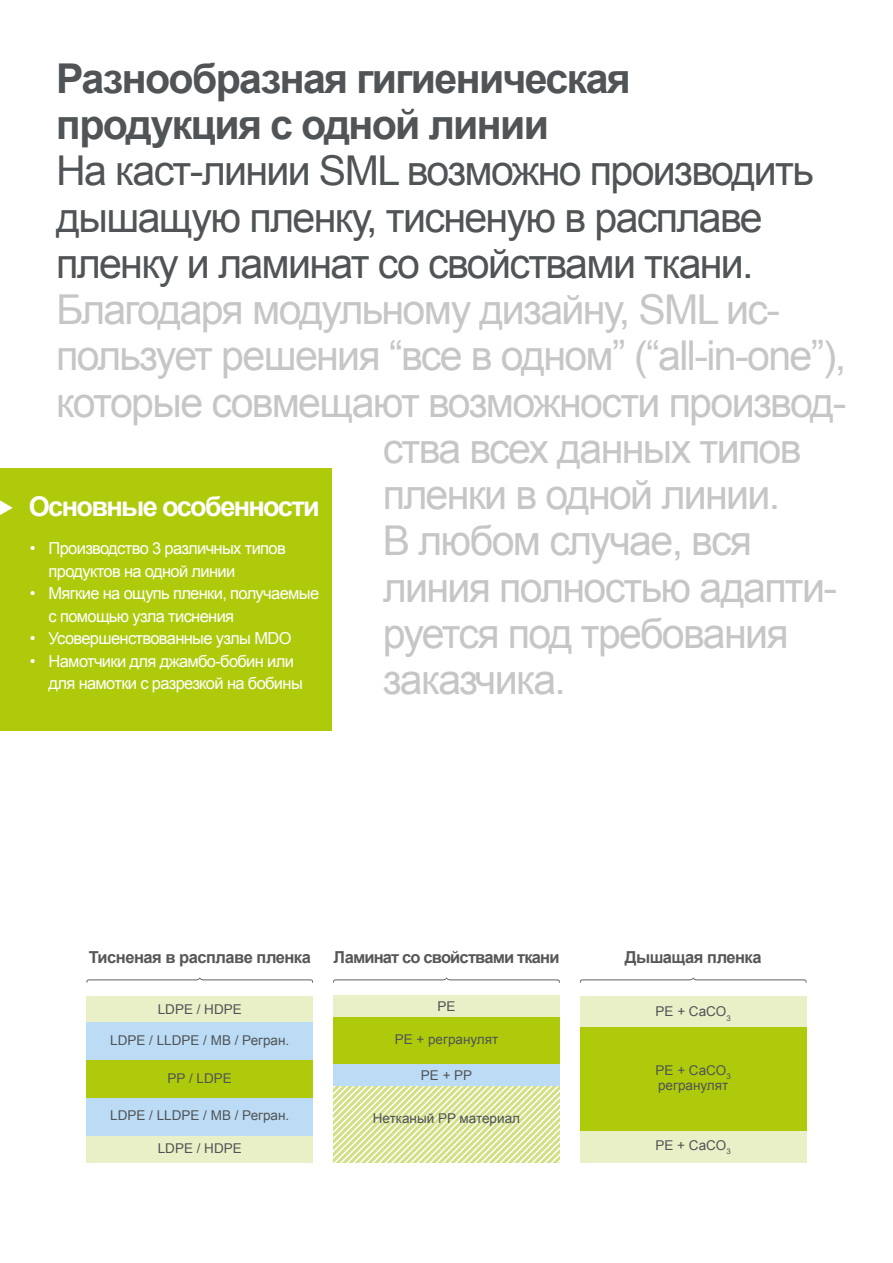
<style>
.page{position:relative;width:893px;height:1263px;background:#fff}
.page>*{position:absolute;margin:0;border:0;box-sizing:border-box;transform-origin:0 0}
.t1{font:41.1px "Arial";letter-spacing:-.04em;color:#c6c6c6}
.t2{font:41.1px/46.2px "Arial";letter-spacing:-.04em;color:#505456}
.t3{font:700 41.1px/46.2px "Arial";letter-spacing:-.04em;color:#505456}
.t4{font:700 27.15px "Arial";letter-spacing:-.06em;color:#fff}
.t5{font:16.5px/22.5px "Arial";letter-spacing:-.04em;color:#fff}
.t6{font:700 16.5px "Arial";letter-spacing:-.03em;color:#575756}
.t7{font:700 16.5px "Arial";letter-spacing:-.05em;color:#575756}
.t8{font:13.5px/15px "Arial";color:#505456}
</style>
<div class="page">
<div style="left:87px;top:996px;width:226px;height:26px;background:#e9efc6"></div>
<div style="left:87px;top:1022px;width:226px;height:38px;background:#bcdbf4"></div>
<div style="left:87px;top:1060px;width:226px;height:38px;background:#afca0b"></div>
<div style="left:87px;top:1098px;width:226px;height:38px;background:#bcdbf4"></div>
<div style="left:87px;top:1136px;width:226px;height:26px;background:#e9efc6"></div>
<div style="left:333px;top:996px;width:227px;height:21px;background:#e9efc6"></div>
<div style="left:333px;top:1017px;width:227px;height:47px;background:#afca0b"></div>
<svg style="left:333px;top:1085px;width:227px;height:77px"></svg>
<div style="left:333px;top:1064px;width:227px;height:21px;background:#bcdbf4"></div>
<div style="left:580px;top:996px;width:226px;height:32px;background:#e9efc6"></div>
<div style="left:580px;top:1027px;width:226px;height:104px;background:#afca0b"></div>
<div style="left:580px;top:1131px;width:226px;height:31px;background:#e9efc6"></div>
<svg style="left:87px;top:978px;width:226px;height:5px"></svg>
<svg style="left:333px;top:978px;width:227px;height:5px"></svg>
<svg style="left:580px;top:978px;width:226px;height:5px"></svg>
<div style="left:0;top:468px;width:331px;height:262px;background:#afca0b"></div>
<svg style="left:0;top:500px;width:13px;height:15px"></svg>
<p class="t3" style="left:56px;top:57px;width:576px">Разнообразная гигиеническая продукция с одной линии</p>
<p class="t2" style="left:56px;top:148px;width:759px">На каст-линии SML возможно производить дышащую пленку, тисненую в расплаве пленку и ламинат со свойствами ткани.</p>
<p class="t1" style="left:56px;top:283px;width:726px">Благодаря модульному дизайну, SML ис-</p>
<p class="t1" style="left:56px;top:329px;width:792px">пользует решения “все в одном” (“all-in-one”),</p>
<p class="t1" style="left:56px;top:375px;width:792px">которые совмещают возможности производ-</p>
<p class="t1" style="left:383px;top:422px;width:420px">ства всех данных типов</p>
<p class="t1" style="left:383px;top:468px;width:399px">пленки в одной линии.</p>
<p class="t1" style="left:383px;top:514px;width:371px">В любом случае, вся</p>
<p class="t1" style="left:383px;top:560px;width:456px">линия полностью адапти-</p>
<p class="t1" style="left:383px;top:607px;width:408px">руется под требования</p>
<p class="t1" style="left:383px;top:653px;width:185px">заказчика.</p>
<p class="t4" style="left:29px;top:489px;width:292px">Основные особенности</p>
<p class="t5" style="left:49px;top:537px;width:239px;text-indent:-19px">• Производство 3 различных типов продуктов на одной линии</p>
<p class="t5" style="left:49px;top:582px;width:272px;text-indent:-19px">• Мягкие на ощупь пленки, получаемые с помощью узла тиснения</p>
<p class="t5" style="left:30px;top:627px;width:263px">• Усовершенствованные узлы MDO</p>
<p class="t5" style="left:49px;top:650px;width:256px;text-indent:-19px">• Намотчики для джамбо-бобин или для намотки с разрезкой на бобины</p>
<p class="t6" style="left:89px;top:946px;width:224px">Тисненая в расплаве пленка</p>
<p class="t7" style="left:333px;top:946px;width:227px">Ламинат со свойствами ткани</p>
<p class="t6" style="left:625px;top:946px;width:138px">Дышащая пленка</p>
<p class="t8" style="left:158px;top:1002px;width:86px">LDPE / HDPE</p>
<p class="t8" style="left:110px;top:1033px;width:181px">LDPE / LLDPE / MB / Регран.</p>
<p class="t8" style="left:168px;top:1071px;width:66px">PP / LDPE</p>
<p class="t8" style="left:110px;top:1108px;width:181px">LDPE / LLDPE / MB / Регран.</p>
<p class="t8" style="left:158px;top:1141px;width:86px">LDPE / HDPE</p>
<p class="t8" style="left:437px;top:999px;width:20px">PE</p>
<p class="t8" style="left:395px;top:1032px;width:105px">PE + регранулят</p>
<p class="t8" style="left:421px;top:1068px;width:53px">PE + PP</p>
<p class="t8" style="left:373px;top:1111px;width:149px">Нетканый PP материал</p>
<p class="t8" style="left:656px;top:1004px;width:77px">PE + CaCO<sub>3</sub></p>
<p class="t8" style="left:656px;top:1062px;width:77px">PE + CaCO<sub>3 </sub>регранулят</p>
<p class="t8" style="left:656px;top:1137px;width:77px">PE + CaCO<sub>3</sub></p>
</div>
